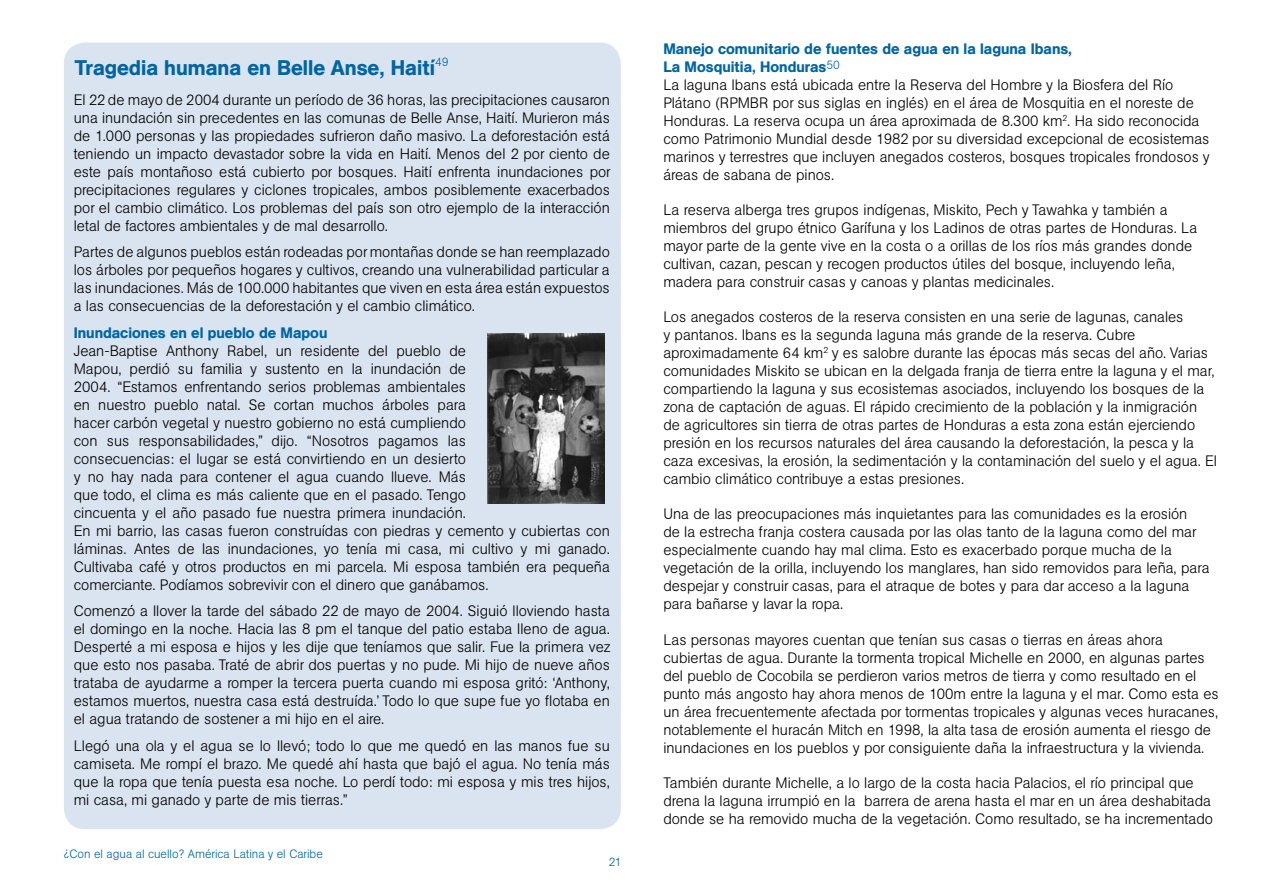
<style>
.page{position:relative;width:1263px;height:893px;background:#fff}
.page>*{position:absolute;margin:0;border:0;box-sizing:border-box;transform-origin:0 0}
.t1{font:500 21px "AG Book BQ";color:#0065a3}
.t2{font:300 15px/18px "AG Book BQ";color:#000}
.t3{font:500 15px "AG Book BQ";color:#0065a3}
.t4{font:300 12px "AG Book BQ";color:#0065a3}
.t5{font:300 12px "AG Book BQ";color:#0065a6}
.s1{font-weight:500;color:#0065a3}
</style>
<div class="page">
<div style="left:64px;top:43px;width:557px;height:786px;background:#dae4f0;border-radius:21px"></div>
<img style="left:487px;top:333px;width:118px;height:171px">
<h1 class="t1" style="left:75px;top:55px;width:375px">Tragedia humana en Belle Anse, Haití<sup>49</sup></h1>
<p class="t2" style="left:74px;top:91px;width:538px;text-align:justify">El 22 de mayo de 2004 durante un período de 36 horas, las precipitaciones causaron una inundación sin precedentes en las comunas de Belle Anse, Haití. Murieron más de 1.000 personas y las propiedades sufrieron daño masivo. La deforestación está teniendo un impacto devastador sobre la vida en Haití. Menos del 2 por ciento de este país montañoso está cubierto por bosques. Haití enfrenta inundaciones por precipitaciones regulares y ciclones tropicales, ambos posiblemente exacerbados por el cambio climático. Los problemas del país son otro ejemplo de la interacción letal de factores ambientales y de mal desarrollo.</p>
<p class="t2" style="left:74px;top:243px;width:537px;text-align:justify">Partes de algunos pueblos están rodeadas por montañas donde se han reemplazado los árboles por pequeños hogares y cultivos, creando una vulnerabilidad particular a las inundaciones. Más de 100.000 habitantes que viven en esta área están expuestos a las consecuencias de la deforestación y el cambio climático.</p>
<p class="t3" style="left:74px;top:323px;width:255px">Inundaciones en el pueblo de Mapou</p>
<p class="t2" style="left:74px;top:342px;width:538px">Jean-Baptise Anthony Rabel, un residente del pueblo de<br>Mapou, perdió su familia y sustento en la inundación de<br>2004. “Estamos enfrentando serios problemas ambientales<br>en nuestro pueblo natal. Se cortan muchos árboles para<br>hacer carbón vegetal y nuestro gobierno no está cumpliendo<br>con sus responsabilidades,” dijo. “Nosotros pagamos las<br>consecuencias: el lugar se está convirtiendo en un desierto<br>y no hay nada para contener el agua cuando llueve. Más<br>que todo, el clima es más caliente que en el pasado. Tengo<br>cincuenta y el año pasado fue nuestra primera inundación.<br>En mi barrio, las casas fueron construídas con piedras y cemento y cubiertas con láminas. Antes de las inundaciones, yo tenía mi casa, mi cultivo y mi ganado.<br>Cultivaba café y otros productos en mi parcela. Mi esposa también era pequeña comerciante. Podíamos sobrevivir con el dinero que ganábamos.</p>
<p class="t2" style="left:74px;top:602px;width:538px;text-align:justify">Comenzó a llover la tarde del sábado 22 de mayo de 2004. Siguió lloviendo hasta el domingo en la noche. Hacia las 8 pm el tanque del patio estaba lleno de agua.<br>Desperté a mi esposa e hijos y les dije que teníamos que salir. Fue la primera vez que esto nos pasaba. Traté de abrir dos puertas y no pude. Mi hijo de nueve años trataba de ayudarme a romper la tercera puerta cuando mi esposa gritó: ‘Anthony, estamos muertos, nuestra casa está destruída.’ Todo lo que supe fue yo flotaba en el agua tratando de sostener a mi hijo en el aire.</p>
<p class="t2" style="left:74px;top:737px;width:538px;text-align:justify">Llegó una ola y el agua se lo llevó; todo lo que me quedó en las manos fue su camiseta. Me rompí el brazo. Me quedé ahí hasta que bajó el agua. No tenía más que la ropa que tenía puesta esa noche. Lo perdí todo: mi esposa y mis tres hijos, mi casa, mi ganado y parte de mis tierras.”</p>
<p class="t4" style="left:64px;top:847px;width:261px">¿Con el agua al cuello? América Latina y el Caribe</p>
<p class="t5" style="left:609px;top:854px;width:14px">21</p>
<p class="t2" style="left:663px;top:40px;width:548px"><span class="s1">Manejo comunitario de fuentes de agua en la laguna Ibans,<br>La Mosquitia, Honduras</span><sup>50<br></sup>La laguna Ibans está ubicada entre la Reserva del Hombre y la Biosfera del Río Plátano (RPMBR por sus siglas en inglés) en el área de Mosquitia en el noreste de Honduras. La reserva ocupa un área aproximada de 8.300 km<sup>2</sup>. Ha sido reconocida como Patrimonio Mundial desde 1982 por su diversidad excepcional de ecosistemas marinos y terrestres que incluyen anegados costeros, bosques tropicales frondosos y áreas de sabana de pinos.</p>
<p class="t2" style="left:663px;top:201px;width:535px">La reserva alberga tres grupos indígenas, Miskito, Pech y Tawahka y también a miembros del grupo étnico Garífuna y los Ladinos de otras partes de Honduras. La mayor parte de la gente vive en la costa o a orillas de los ríos más grandes donde cultivan, cazan, pescan y recogen productos útiles del bosque, incluyendo leña, madera para construir casas y canoas y plantas medicinales.</p>
<p class="t2" style="left:663px;top:308px;width:555px">Los anegados costeros de la reserva consisten en una serie de lagunas, canales<br>y pantanos. Ibans es la segunda laguna más grande de la reserva. Cubre aproximadamente 64 km<sup>2</sup> y es salobre durante las épocas más secas del año. Varias comunidades Miskito se ubican en la delgada franja de tierra entre la laguna y el mar, compartiendo la laguna y sus ecosistemas asociados, incluyendo los bosques de la zona de captación de aguas. El rápido crecimiento de la población y la inmigración de agricultores sin tierra de otras partes de Honduras a esta zona están ejerciendo presión en los recursos naturales del área causando la deforestación, la pesca y la caza excesivas, la erosión, la sedimentación y la contaminación del suelo y el agua. El cambio climático contribuye a estas presiones.</p>
<p class="t2" style="left:663px;top:505px;width:548px">Una de las preocupaciones más inquietantes para las comunidades es la erosión<br>de la estrecha franja costera causada por las olas tanto de la laguna como del mar especialmente cuando hay mal clima. Esto es exacerbado porque mucha de la vegetación de la orilla, incluyendo los manglares, han sido removidos para leña, para despejar y construir casas, para el atraque de botes y para dar acceso a la laguna para bañarse y lavar la ropa.</p>
<p class="t2" style="left:663px;top:630px;width:557px">Las personas mayores cuentan que tenían sus casas o tierras en áreas ahora cubiertas de agua. Durante la tormenta tropical Michelle en 2000, en algunas partes del pueblo de Cocobila se perdieron varios metros de tierra y como resultado en el punto más angosto hay ahora menos de 100m entre la laguna y el mar. Como esta es un área frecuentemente afectada por tormentas tropicales y algunas veces huracanes, notablemente el huracán Mitch en 1998, la alta tasa de erosión aumenta el riesgo de inundaciones en los pueblos y por consiguiente daña la infraestructura y la vivienda.</p>
<p class="t2" style="left:663px;top:773px;width:551px">También durante Michelle, a lo largo de la costa hacia Palacios, el río principal que drena la laguna irrumpió en la barrera de arena hasta el mar en un área deshabitada donde se ha removido mucha de la vegetación. Como resultado, se ha incrementado</p>
</div>
